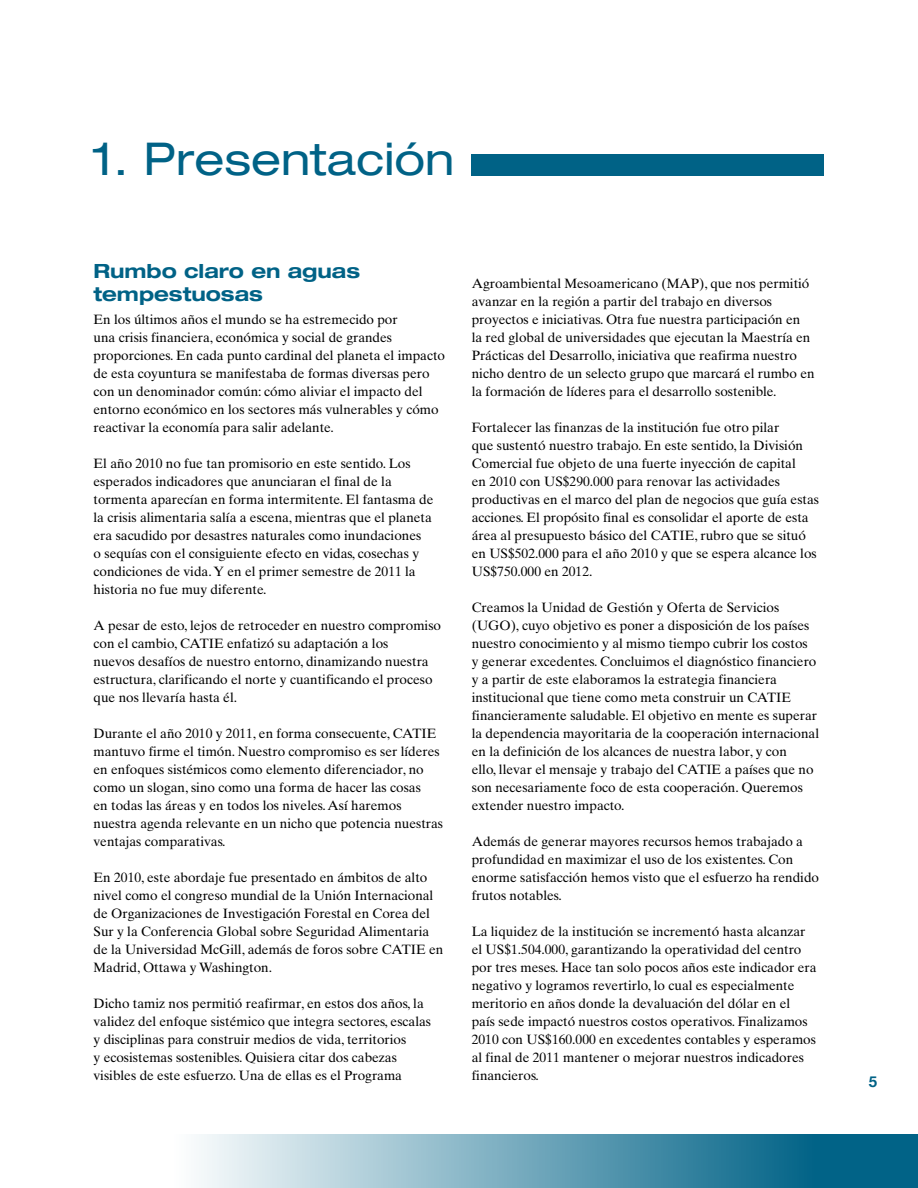
<style>
.page{position:relative;width:918px;height:1188px;background:#fff}
.page>*{position:absolute;margin:0;border:0;box-sizing:border-box;transform-origin:0 0}
.t1{font:expanded 45px "Helvetica Neue";color:#006286}
.t2{font:700 expanded 19.5px/23.4px "Helvetica Neue";color:#006286}
.t3{font:700 15px "Helvetica Neue";color:#006286}
.t4{font:13.5px/18px "Times Ten";color:#000}
</style>
<div class="page">
<svg style="left:199px;top:1134px;width:719px;height:54px;background:#69a2b8"></svg>
<div style="left:471px;top:154px;width:353px;height:21px;background:#006286"></div>
<h1 class="t1" style="left:94px;top:132px;width:362px">1. Presentación</h1>
<h2 class="t2" style="left:94px;top:259px;width:268px">Rumbo claro en aguas tempestuosas</h2>
<p class="t4" style="left:94px;top:310px;width:353px">En los últimos años el mundo se ha estremecido por<br>una crisis financiera, económica y social de grandes proporciones. En cada punto cardinal del planeta el impacto de esta coyuntura se manifestaba de formas diversas pero con un denominador común: cómo aliviar el impacto del entorno económico en los sectores más vulnerables y cómo reactivar la economía para salir adelante.</p>
<p class="t4" style="left:94px;top:454px;width:342px">El año 2010 no fue tan promisorio en este sentido. Los esperados indicadores que anunciaran el final de la tormenta aparecían en forma intermitente. El fantasma de la crisis alimentaria salía a escena, mientras que el planeta era sacudido por desastres naturales como inundaciones<br>o sequías con el consiguiente efecto en vidas, cosechas y condiciones de vida. Y en el primer semestre de 2011 la historia no fue muy diferente.</p>
<p class="t4" style="left:94px;top:616px;width:349px">A pesar de esto, lejos de retroceder en nuestro compromiso con el cambio, CATIE enfatizó su adaptación a los<br>nuevos desafíos de nuestro entorno, dinamizando nuestra estructura, clarificando el norte y cuantificando el proceso que nos llevaría hasta él.</p>
<p class="t4" style="left:94px;top:724px;width:351px">Durante el año 2010 y 2011, en forma consecuente, CATIE mantuvo firme el timón. Nuestro compromiso es ser líderes en enfoques sistémicos como elemento diferenciador, no como un slogan, sino como una forma de hacer las cosas<br>en todas las áreas y en todos los niveles. Así haremos nuestra agenda relevante en un nicho que potencia nuestras ventajas comparativas.</p>
<p class="t4" style="left:94px;top:868px;width:351px">En 2010, este abordaje fue presentado en ámbitos de alto nivel como el congreso mundial de la Unión Internacional de Organizaciones de Investigación Forestal en Corea del Sur y la Conferencia Global sobre Seguridad Alimentaria de la Universidad McGill, además de foros sobre CATIE en Madrid, Ottawa y Washington.</p>
<p class="t4" style="left:94px;top:994px;width:339px">Dicho tamiz nos permitió reafirmar, en estos dos años, la validez del enfoque sistémico que integra sectores, escalas y disciplinas para construir medios de vida, territorios<br>y ecosistemas sostenibles. Quisiera citar dos cabezas visibles de este esfuerzo. Una de ellas es el Programa</p>
<p class="t4" style="left:472px;top:274px;width:344px">Agroambiental Mesoamericano (MAP), que nos permitió avanzar en la región a partir del trabajo en diversos proyectos e iniciativas. Otra fue nuestra participación en<br>la red global de universidades que ejecutan la Maestría en Prácticas del Desarrollo, iniciativa que reafirma nuestro nicho dentro de un selecto grupo que marcará el rumbo en la formación de líderes para el desarrollo sostenible.</p>
<p class="t4" style="left:472px;top:418px;width:349px">Fortalecer las finanzas de la institución fue otro pilar<br>que sustentó nuestro trabajo. En este sentido, la División Comercial fue objeto de una fuerte inyección de capital<br>en 2010 con US$290.000 para renovar las actividades productivas en el marco del plan de negocios que guía estas acciones. El propósito final es consolidar el aporte de esta área al presupuesto básico del CATIE, rubro que se situó en US$502.000 para el año 2010 y que se espera alcance los US$750.000 en 2012.</p>
<p class="t4" style="left:472px;top:598px;width:349px">Creamos la Unidad de Gestión y Oferta de Servicios (UGO), cuyo objetivo es poner a disposición de los países nuestro conocimiento y al mismo tiempo cubrir los costos<br>y generar excedentes. Concluimos el diagnóstico financiero y a partir de este elaboramos la estrategia financiera institucional que tiene como meta construir un CATIE financieramente saludable. El objetivo en mente es superar la dependencia mayoritaria de la cooperación internacional en la definición de los alcances de nuestra labor, y con<br>ello, llevar el mensaje y trabajo del CATIE a países que no son necesariamente foco de esta cooperación. Queremos extender nuestro impacto.</p>
<p class="t4" style="left:472px;top:832px;width:349px">Además de generar mayores recursos hemos trabajado a profundidad en maximizar el uso de los existentes. Con enorme satisfacción hemos visto que el esfuerzo ha rendido frutos notables.</p>
<p class="t4" style="left:472px;top:922px;width:346px">La liquidez de la institución se incrementó hasta alcanzar el US$1.504.000, garantizando la operatividad del centro por tres meses. Hace tan solo pocos años este indicador era negativo y logramos revertirlo, lo cual es especialmente meritorio en años donde la devaluación del dólar en el país sede impactó nuestros costos operativos. Finalizamos 2010 con US$160.000 en excedentes contables y esperamos al final de 2011 mantener o mejorar nuestros indicadores financieros.</p>
<p class="t3" style="left:869px;top:1072px;width:10px">5</p>
</div>
